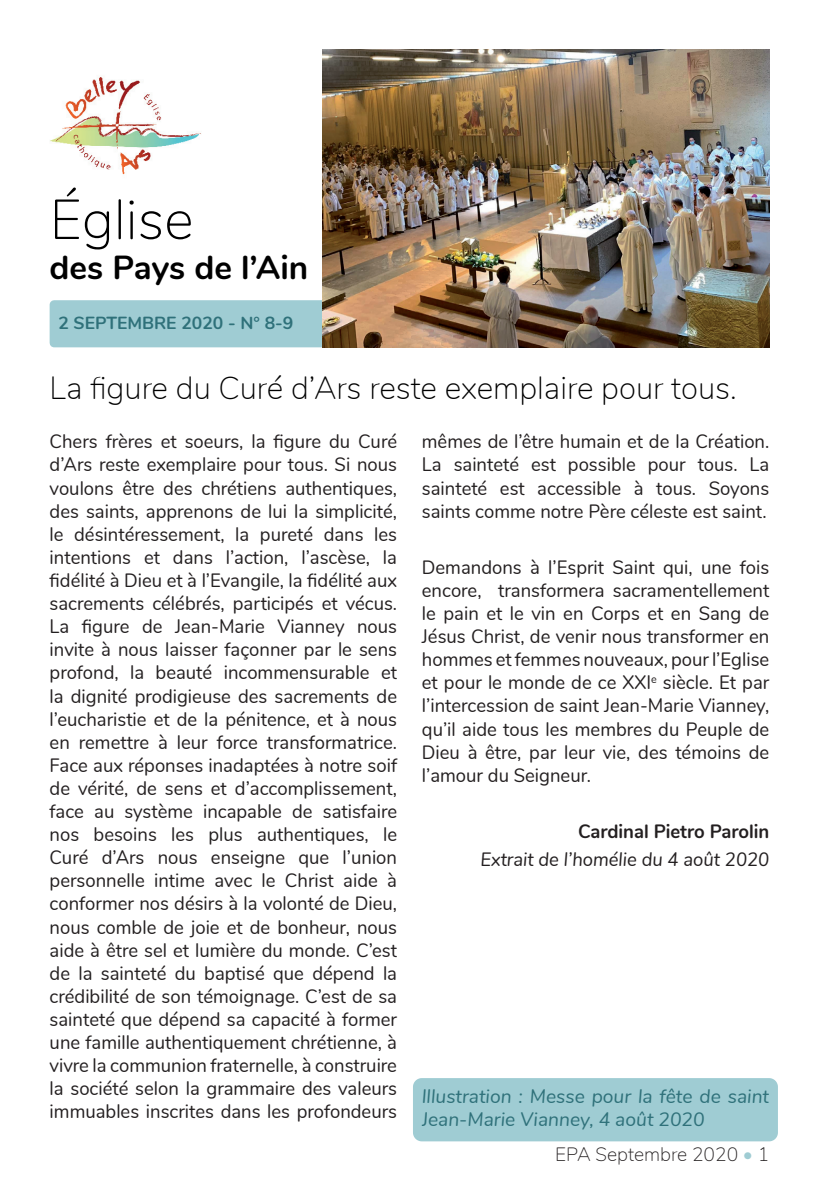
<style>
.page{position:relative;width:819px;height:1191px;background:#fff}
.page>*{position:absolute;margin:0;border:0;box-sizing:border-box;transform-origin:0 0}
.t1{font:200 56px "Nunito";color:#000}
.t2{font:700 33.25px "Nunito";color:#000}
.t3{font:200 31.5px "Nunito";color:#000}
.t4{font:19.25px/23.1px "Nunito";color:#231f20;text-align:justify;scale:.96 1}
.t5{font:italic 19.25px/23.1px "Nunito";color:#2f717a}
.t6{font:italic 19.25px "Nunito";color:#231f20;scale:.96 1}
.t7{font:700 19.25px "Nunito";color:#231f20;scale:.96 1}
.t8{font:200 19.25px "Nunito";color:#231f20}
.t9{font:700 17.5px "Nunito";color:#2f717a}
.s1{color:#9fccd3}
</style>
<div class="page">
<img style="left:50px;top:77px;width:151px;height:98px">
<div style="left:54px;top:304px;width:314px;height:39px;background:#9fccd3"></div>
<div style="left:50px;top:300px;width:323px;height:47px;border:9px solid #9fccd3"></div>
<div style="left:417px;top:1082px;width:356px;height:55px;background:#9fccd3;border-radius:4px"></div>
<div style="left:413px;top:1078px;width:364px;height:63px;border:9px solid #9fccd3;border-radius:4px"></div>
<img style="left:322px;top:50px;width:447px;height:297px">
<h1 class="t1" style="left:50px;top:178px;width:145px">Église</h1>
<h2 class="t2" style="left:50px;top:243px;width:260px">des Pays de l’Ain</h2>
<p class="t9" style="left:58px;top:310px;width:236px">2 Septembre 2020 - n° 8-9</p>
<h3 class="t3" style="left:50px;top:365px;width:688px">La figure du Curé d’Ars reste exemplaire pour tous.</h3>
<p class="t4" style="left:50px;top:429px;width:363px">Chers frères et soeurs, la figure du Curé d’Ars reste exemplaire pour tous. Si nous voulons être des chrétiens authentiques, des saints, apprenons de lui la simplicité, le désintéressement, la pureté dans les intentions et dans l’action, l’ascèse, la fidélité à Dieu et à l’Evangile, la fidélité aux sacrements célébrés, participés et vécus.<br>La figure de Jean-Marie Vianney nous invite à nous laisser façonner par le sens profond, la beauté incommensurable et la dignité prodigieuse des sacrements de l’eucharistie et de la pénitence, et à nous en remettre à leur force transformatrice.<br>Face aux réponses inadaptées à notre soif de vérité, de sens et d’accomplissement, face au système incapable de satisfaire nos besoins les plus authentiques, le Curé d’Ars nous enseigne que l’union personnelle intime avec le Christ aide à conformer nos désirs à la volonté de Dieu, nous comble de joie et de bonheur, nous aide à être sel et lumière du monde. C’est de la sainteté du baptisé que dépend la crédibilité de son témoignage. C’est de sa sainteté que dépend sa capacité à former une famille authentiquement chrétienne, à vivre la communion fraternelle, à construire la société selon la grammaire des valeurs immuables inscrites dans les profondeurs</p>
<p class="t4" style="left:422px;top:429px;width:363px">mêmes de l’être humain et de la Création.<br>La sainteté est possible pour tous. La sainteté est accessible à tous. Soyons saints comme notre Père céleste est saint.</p>
<p class="t4" style="left:422px;top:554px;width:363px">Demandons à l’Esprit Saint qui, une fois encore, transformera sacramentellement le pain et le vin en Corps et en Sang de Jésus Christ, de venir nous transformer en hommes et femmes nouveaux, pour l’Eglise et pour le monde de ce XXI<sup>e</sup> siècle. Et par l’intercession de saint Jean-Marie Vianney, qu’il aide tous les membres du Peuple de Dieu à être, par leur vie, des témoins de l’amour du Seigneur.</p>
<p class="t7" style="left:578px;top:817px;width:201px">Cardinal Pietro Parolin</p>
<p class="t6" style="left:480px;top:845px;width:302px">Extrait de l’homélie du 4 août 2020</p>
<p class="t5" style="left:421px;top:1083px;width:349px">Illustration : Messe pour la fête de saint<br>Jean-Marie Vianney, 4 août 2020</p>
<p class="t8" style="left:555px;top:1140px;width:199px">EPA Septembre 2020 <span class="s1">•</span></p>
</div>
